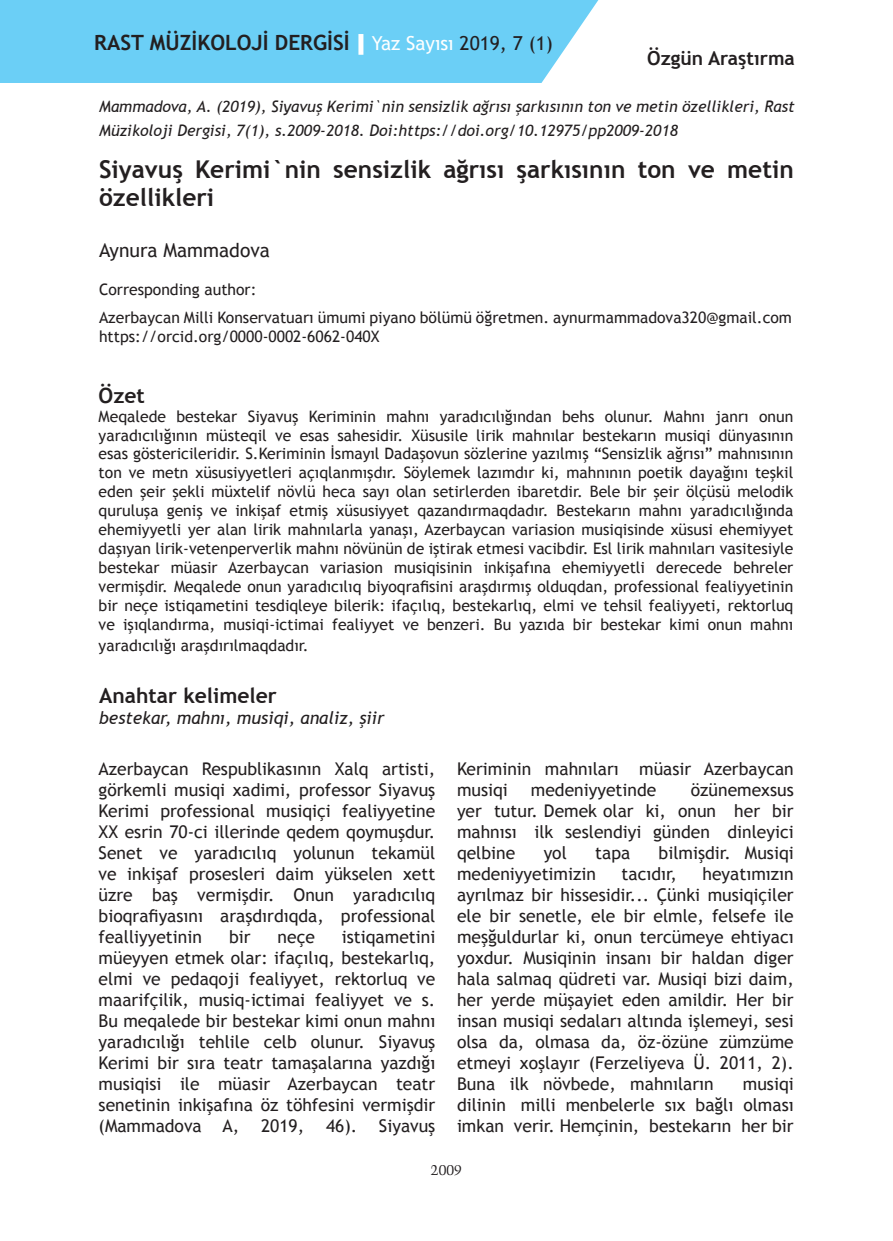
<style>
.page{position:relative;width:893px;height:1241px;background:#fff}
.page>*{position:absolute;margin:0;border:0;box-sizing:border-box;transform-origin:0 0}
.t1{font:700 24.5px/28px "Trebuchet MS";color:#231f20}
.t2{font:700 21px "Trebuchet MS";color:#231f20}
.t3{font:19.25px "Trebuchet MS";color:#231f20}
.t4{font:700 19.25px "Trebuchet MS";color:#231f20}
.t5{font:17.5px/21px "Trebuchet MS";color:#231f20;text-align:justify}
.t6{font:italic 17.5px "Trebuchet MS";color:#231f20}
.t7{font:15.75px/18.9px "Trebuchet MS";color:#231f20}
.t8{font:italic 15.75px/23.1px "Trebuchet MS";color:#231f20}
.t9{font:14px "Trump Mediaeval";color:#231f20}
.s1{font-weight:400;color:#fff}
.s2{font-weight:400;font-size:19.25px;color:#fff}
.s3{font-weight:400;font-size:19.25px}
</style>
<div class="page">
<div style="left:0;top:0;width:598px;height:83px;background:#6bcff6"></div>
<div style="left:358px;top:34px;width:5px;height:21px;border:4px solid #fff"></div>
<p class="t2" style="left:94px;top:30px;width:460px">RAST MÜZIKOLOJI DERGISI <span class="s1">|</span> <span class="s2">Yaz Sayısı</span> <span class="s3">2019, 7 (1)</span></p>
<p class="t4" style="left:647px;top:46px;width:149px">Özgün Araştırma</p>
<p class="t8" style="left:99px;top:95px;width:697px">Mammadova, A. (2019), Siyavuş Kerimi`nin sensizlik ağrısı şarkısının ton ve metin özellikleri, Rast<br>Müzikoloji Dergisi, 7(1), s.2009-2018. Doi:https://doi.org/10.12975/pp2009-2018</p>
<h1 class="t1" style="left:99px;top:155px;width:696px">Siyavuş Kerimi`nin sensizlik ağrısı şarkısının ton ve metin özellikleri</h1>
<p class="t3" style="left:99px;top:238px;width:172px">Aynura Mammadova</p>
<p class="t7" style="left:99px;top:275px;width:694px;line-height:28px">Corresponding author:<br>Azerbaycan Milli Konservatuarı ümumi piyano bölümü öğretmen. aynurmammadova320@gmail.com</p>
<p class="t7" style="left:99px;top:327px;width:282px">https://orcid.org/0000-0002-6062-040X</p>
<p class="t2" style="left:99px;top:382px;width:48px">Özet</p>
<p class="t7" style="left:99px;top:406px;width:696px;text-align:justify">Meqalede bestekar Siyavuş Keriminin mahnı yaradıcılığından behs olunur. Mahnı janrı onun yaradıcılığının müsteqil ve esas sahesidir. Xüsusile lirik mahnılar bestekarın musiqi dünyasının esas göstericileridir. S.Keriminin İsmayıl Dadaşovun sözlerine yazılmış “Sensizlik ağrısı” mahnısının ton ve metn xüsusiyyetleri açıqlanmışdır. Söylemek lazımdır ki, mahnının poetik dayağını teşkil eden şeir şekli müxtelif növlü heca sayı olan setirlerden ibaretdir. Bele bir şeir ölçüsü melodik quruluşa geniş ve inkişaf etmiş xüsusiyyet qazandırmaqdadır. Bestekarın mahnı yaradıcılığında ehemiyyetli yer alan lirik mahnılarla yanaşı, Azerbaycan variasion musiqisinde xüsusi ehemiyyet daşıyan lirik-vetenperverlik mahnı növünün de iştirak etmesi vacibdir. Esl lirik mahnıları vasitesiyle bestekar müasir Azerbaycan variasion musiqisinin inkişafına ehemiyyetli derecede behreler vermişdir. Meqalede onun yaradıcılıq biyoqrafisini araşdırmış olduqdan, professional fealiyyetinin bir neçe istiqametini tesdiqleye bilerik: ifaçılıq, bestekarlıq, elmi ve tehsil fealiyyeti, rektorluq ve işıqlandırma, musiqi-ictimai fealiyyet ve benzeri. Bu yazıda bir bestekar kimi onun mahnı</p>
<p class="t7" style="left:99px;top:635px;width:212px">yaradıcılığı araşdırılmaqdadır.</p>
<p class="t2" style="left:99px;top:682px;width:179px">Anahtar kelimeler</p>
<p class="t6" style="left:99px;top:707px;width:287px">bestekar, mahnı, musiqi, analiz, şiir</p>
<p class="t5" style="left:99px;top:758px;width:338px">Azerbaycan Respublikasının Xalq artisti, görkemli musiqi xadimi, professor Siyavuş Kerimi professional musiqiçi fealiyyetine XX esrin 70-ci illerinde qedem qoymuşdur.<br>Senet ve yaradıcılıq yolunun tekamül ve inkişaf prosesleri daim yükselen xett üzre baş vermişdir. Onun yaradıcılıq bioqrafiyasını araşdırdıqda, professional fealliyyetinin</p>
<p class="t5" style="left:229px;top:926px;width:23px">bir</p>
<p class="t5" style="left:278px;top:926px;width:39px">neçe</p>
<p class="t5" style="left:99px;top:926px;width:338px;text-indent:243px">istiqametini müeyyen etmek olar: ifaçılıq, bestekarlıq, elmi ve pedaqoji fealiyyet, rektorluq ve maarifçilik, musiq-ictimai fealiyyet ve s.<br>Bu meqalede bir bestekar kimi onun mahnı yaradıcılığı tehlile celb olunur. Siyavuş Kerimi bir sıra teatr tamaşalarına yazdığı musiqisi ile müasir Azerbaycan teatr senetinin inkişafına öz töhfesini vermişdir (Mammadova A, 2019, 46). Siyavuş</p>
<p class="t5" style="left:457px;top:758px;width:338px">Keriminin mahnıları müasir Azerbaycan musiqi</p>
<p class="t5" style="left:457px;top:779px;width:338px;text-indent:234px">özünemexsus yer tutur. Demek olar ki, onun her bir mahnısı ilk seslendiyi günden dinleyici qelbine</p>
<p class="t5" style="left:531px;top:779px;width:127px">medeniyyetinde</p>
<p class="t5" style="left:544px;top:842px;width:25px">yol</p>
<p class="t5" style="left:595px;top:842px;width:37px">tapa</p>
<p class="t5" style="left:659px;top:842px;width:137px">bilmişdir. Musiqi</p>
<p class="t5" style="left:457px;top:863px;width:140px">medeniyyetimizin</p>
<p class="t5" style="left:622px;top:863px;width:57px">tacıdır,</p>
<p class="t5" style="left:457px;top:863px;width:338px;text-indent:246px">heyatımızın ayrılmaz bir hissesidir... Çünki musiqiçiler ele bir senetle, ele bir elmle, felsefe ile meşğuldurlar ki, onun tercümeye ehtiyacı yoxdur. Musiqinin insanı bir haldan diger hala salmaq qüdreti var. Musiqi bizi daim, her yerde müşayiet eden amildir. Her bir insan musiqi sedaları altında işlemeyi, sesi olsa da, olmasa da, öz-özüne zümzüme etmeyi xoşlayır (Ferzeliyeva Ü. 2011, 2).<br>Buna ilk növbede, mahnıların</p>
<p class="t5" style="left:457px;top:1073px;width:338px;text-indent:286px">musiqi dilinin milli menbelerle sıx bağlı olması imkan verir. Hemçinin, bestekarın her bir</p>
<p class="t9" style="left:431px;top:1161px;width:33px">2009</p>
</div>
